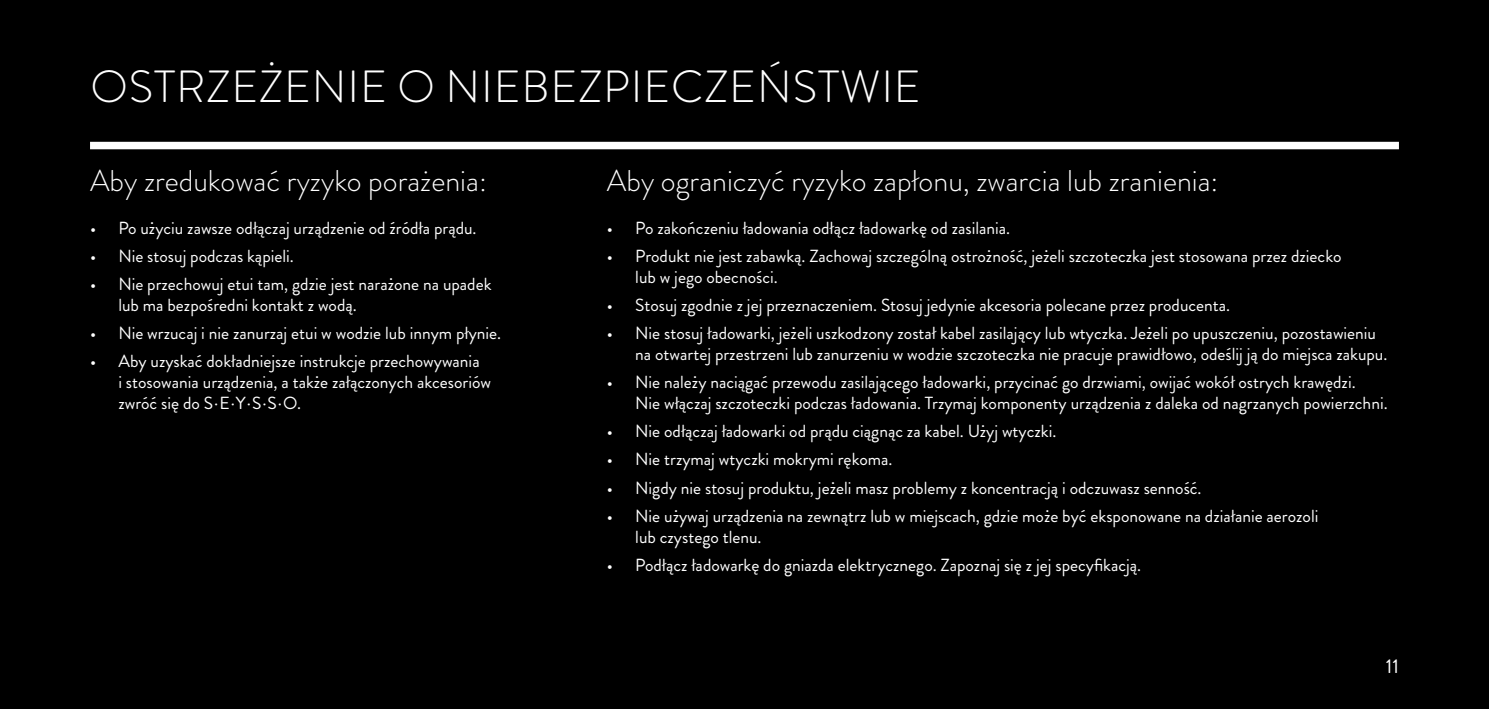
<style>
.page{position:relative;width:1489px;height:709px;background:#fff}
.page>*{position:absolute;margin:0;border:0;box-sizing:border-box;transform-origin:0 0}
.t1{font:300 45px "Brandon Grotesque";letter-spacing:.02em;color:#fff}
.t2{font:300 30px "Brandon Grotesque";color:#fff}
.t3{font:20px "Brandon Grotesque";color:#fff}
.t4{font:17.5px/21px "Brandon Grotesque";color:#fff}
</style>
<div class="page">
<div style="left:0;top:0;width:1488px;height:709px;background:#000"></div>
<div style="left:90px;top:142px;width:1308px;height:7px;background:#fff"></div>
<h1 class="t1" style="left:90px;top:56px;width:832px">OSTRZEŻENIE O NIEBEZPIECZEŃSTWIE</h1>
<h2 class="t2" style="left:90px;top:160px;width:398px">Aby zredukować ryzyko porażenia:</h2>
<p class="t4" style="left:90px;top:217px;width:388px">• Po użyciu zawsze odłączaj urządzenie od źródła prądu.</p>
<p class="t4" style="left:90px;top:246px;width:205px">• N ie stosuj podczas kąpieli.</p>
<p class="t4" style="left:118px;top:274px;width:374px;text-indent:-28px">• N ie przechowuj etui tam, gdzie jest narażone na upadek lub ma bezpośredni kontakt z wodą.</p>
<p class="t4" style="left:90px;top:323px;width:412px">• N ie wrzucaj i nie zanurzaj etui w wodzie lub innym płynie.</p>
<p class="t4" style="left:118px;top:351px;width:374px;text-indent:-28px">• Aby uzyskać dokładniejsze instrukcje przechowywania<br>i stosowania urządzenia, a także załączonych akcesoriów zwróć się do S∙E ∙Y∙S∙S∙O.</p>
<h2 class="t2" style="left:607px;top:160px;width:613px">Aby ograniczyć ryzyko zapłonu, zwarcia lub zranienia:</h2>
<p class="t4" style="left:607px;top:217px;width:404px">• Po zakończeniu ładowania odłącz ładowarkę od zasilania.</p>
<p class="t4" style="left:635px;top:246px;width:707px;text-indent:-28px">• Produkt nie jest zabawką. Zachowaj szczególną ostrożność, jeżeli szczoteczka jest stosowana przez dziecko lub w jego obecności.</p>
<p class="t4" style="left:607px;top:295px;width:624px">• Stosuj zgodnie z jej przeznaczeniem. Stosuj jedynie akcesoria polecane przez producenta.</p>
<p class="t4" style="left:635px;top:323px;width:753px;text-indent:-28px">• N ie stosuj ładowarki, jeżeli uszkodzony został kabel zasilający lub wtyczka. Jeżeli po upuszczeniu, pozostawieniu na otwartej przestrzeni lub zanurzeniu w wodzie szczoteczka nie pracuje prawidłowo, odeślij ją do miejsca zakupu.</p>
<p class="t4" style="left:635px;top:372px;width:753px;text-indent:-28px">• N ie należy naciągać przewodu zasilającego ładowarki, przycinać go drzwiami, owijać wokół ostrych krawędzi.<br>N ie włączaj szczoteczki podczas ładowania. Trzymaj komponenty urządzenia z daleka od nagrzanych powierzchni.</p>
<p class="t4" style="left:607px;top:421px;width:451px">• N ie odłączaj ładowarki od prądu ciągnąc za kabel. Użyj wtyczki.</p>
<p class="t4" style="left:607px;top:449px;width:287px">• N ie trzymaj wtyczki mokrymi rękoma.</p>
<p class="t4" style="left:607px;top:477px;width:596px">• N igdy nie stosuj produktu, jeżeli masz problemy z koncentracją i odczuwasz senność.</p>
<p class="t4" style="left:635px;top:505px;width:684px;text-indent:-28px">• N ie używaj urządzenia na zewnątrz lub w miejscach, gdzie może być eksponowane na działanie aerozoli lub czystego tlenu.</p>
<p class="t4" style="left:607px;top:554px;width:535px">• Podłącz ładowarkę do gniazda elektrycznego. Zapoznaj się z jej specyfikacją.</p>
<p class="t3" style="left:1385px;top:652px;width:15px">11</p>
</div>
